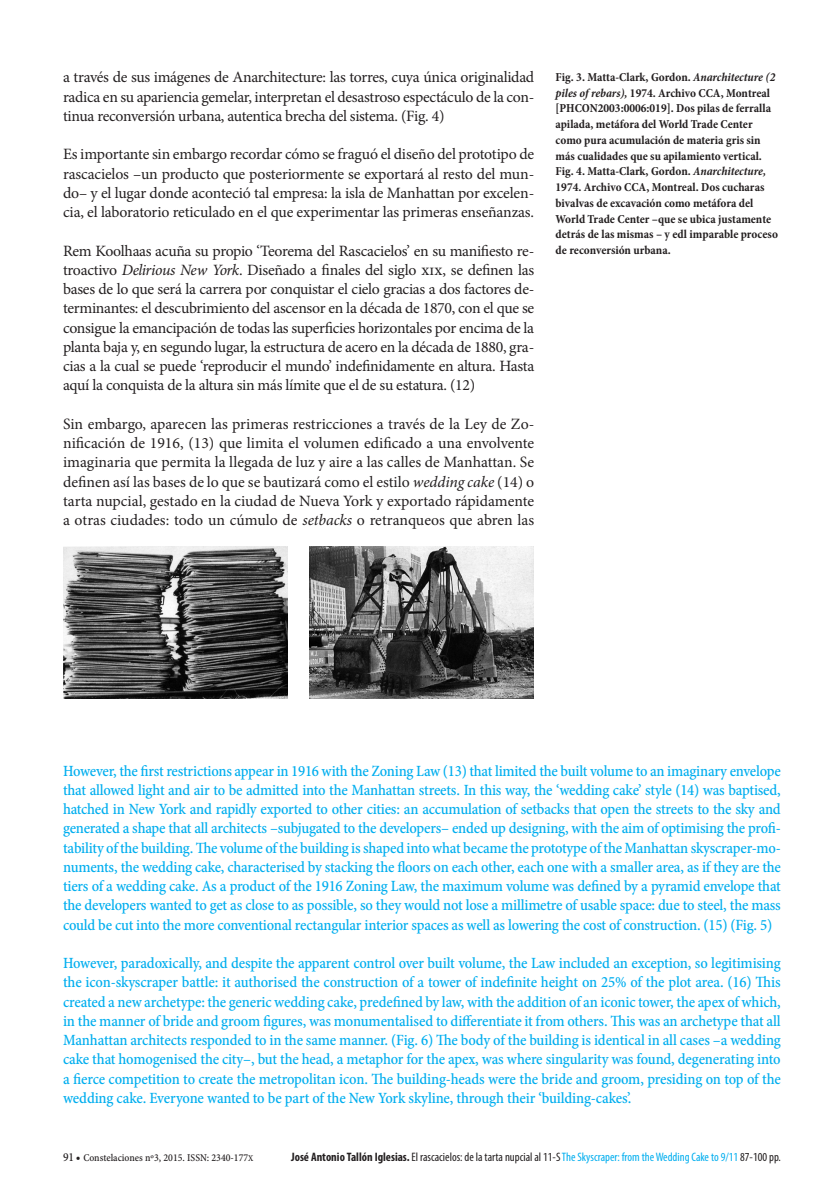
<style>
.page{position:relative;width:834px;height:1191px;background:#fff}
.page>*{position:absolute;margin:0;border:0;box-sizing:border-box;transform-origin:0 0}
.TEXTO_GENERAL_INGLÉS{font:15.75px/19.2px "Minion Pro Medium Cn Capt";letter-spacing:-.015em;color:#00aeef;text-align:justify}
.TEXTO_GENERAL_01{font:15.75px/19.2px "Minion Pro";letter-spacing:-.015em;color:#231f20;text-align:justify}
.PIES_FOTO{font:700 condensed 12.25px/15.8px "Minion Pro";color:#231f20}
.SEGUIMIENTO_AUTOR_TI{font:condensed 12.25px "Myriad Pro";color:#231f20}
.t1{font:10.5px "Minion Pro Medium Cn Capt";color:#231f20}
.s1{font-style:italic}
.s2{font-size:12.25px}
.s3{font-size:8.75px}
.s4{font-weight:700}
.s5{color:#00aeef}
</style>
<div class="page">
<img style="left:63px;top:546px;width:224px;height:152px">
<img style="left:309px;top:546px;width:224px;height:152px">
<p class="TEXTO_GENERAL_01" style="left:63px;top:68px;width:472px">a través de sus imágenes de Anarchitecture: las torres, cuya única originalidad radica en su apariencia gemelar, interpretan el desastroso espectáculo de la con&shy;tinua reconversión urbana, autentica brecha del sistema. (Fig. 4)</p>
<p class="TEXTO_GENERAL_01" style="left:63px;top:145px;width:472px">Es importante sin embargo recordar cómo se fraguó el diseño del prototipo de rascacielos –un producto que posteriormente se exportará al resto del mun&shy;do– y el lugar donde aconteció tal empresa: la isla de Manhattan por excelen&shy;cia, el laboratorio reticulado en el que experimentar las primeras enseñanzas.</p>
<p class="TEXTO_GENERAL_01" style="left:63px;top:241px;width:472px">Rem Koolhaas acuña su propio ‘Teorema del Rascacielos’ en su manifiesto re&shy;troactivo <span class="s1">Delirious New York</span>. Diseñado a finales del siglo xix, se definen las bases de lo que será la carrera por conquistar el cielo gracias a dos factores de&shy;terminantes: el descubrimiento del ascensor en la década de 1870, con el que se consigue la emancipación de todas las superficies horizontales por encima de la planta baja y, en segundo lugar, la estructura de acero en la década de 1880, gra&shy;cias a la cual se puede ‘reproducir el mundo’ indefinidamente en altura. Hasta aquí la conquista de la altura sin más límite que el de su estatura. (12)</p>
<p class="TEXTO_GENERAL_01" style="left:63px;top:414px;width:472px">Sin embargo, aparecen las primeras restricciones a través de la Ley de Zo&shy;nificación de 1916, (13) que limita el volumen edificado a una envolvente imaginaria que permita la llegada de luz y aire a las calles de Manhattan. Se definen así las bases de lo que se bautizará como el estilo <span class="s1">wedding cake</span> (14) o tarta nupcial, gestado en la ciudad de Nueva York y exportado rápidamente a otras ciudades: todo un cúmulo de <span class="s1">setbacks</span> o retranqueos que abren las</p>
<p class="PIES_FOTO" style="left:555px;top:69px;width:221px">Fig. 3. Matta-Clark, Gordon. <span class="s1">Anarchitecture (2 piles of rebars),</span> 1974. Archivo CCA, Montreal [PHCON2003:0006:019]. Dos pilas de ferralla apilada, metáfora del World Trade Center como pura acumulación de materia gris sin más cualidades que su apilamiento vertical.</p>
<p class="PIES_FOTO" style="left:555px;top:163px;width:224px">Fig. 4. Matta-Clark, Gordon. <span class="s1">Anarchitecture, </span>1974. Archivo CCA, Montreal. Dos cucharas bivalvas de excavación como metáfora del World Trade Center –que se ubica justamente detrás de las mismas – y edl imparable proceso de reconversión urbana.</p>
<p class="TEXTO_GENERAL_INGLÉS" style="left:63px;top:761px;width:719px">However, the first restrictions appear in 1916 with the Zoning Law (13) that limited the built volume to an imaginary envelope that allowed light and air to be admitted into the Manhattan streets. In this way, the ‘wedding cake’ style (14) was baptised, hatched in New York and rapidly exported to other cities: an accumulation of setbacks that open the streets to the sky and generated a shape that all architects –subjugated to the developers– ended up designing, with the aim of optimising the profi&shy;tability of the building. The volume of the building is shaped into what became the prototype of the Manhattan skyscraper-mo&shy;numents, the wedding cake, characterised by stacking the floors on each other, each one with a smaller area, as if they are the tiers of a wedding cake. As a product of the 1916 Zoning Law, the maximum volume was defined by a pyramid envelope that the developers wanted to get as close to as possible, so they would not lose a millimetre of usable space: due to steel, the mass could be cut into the more conventional rectangular interior spaces as well as lowering the cost of construction. (15) (Fig. 5)</p>
<p class="TEXTO_GENERAL_INGLÉS" style="left:63px;top:953px;width:719px">However, paradoxically, and despite the apparent control over built volume, the Law included an exception, so legitimising the icon-skyscraper battle: it authorised the construction of a tower of indefinite height on 25% of the plot area. (16) This created a new archetype: the generic wedding cake, predefined by law, with the addition of an iconic tower, the apex of which, in the manner of bride and groom figures, was monumentalised to differentiate it from others. This was an archetype that all Manhattan architects responded to in the same manner. (Fig. 6) The body of the building is identical in all cases –a wedding cake that homogenised the city–, but the head, a metaphor for the apex, was where singularity was found, degenerating into a fierce competition to create the metropolitan icon. The building-heads were the bride and groom, presiding on top of the wedding cake. Everyone wanted to be part of the New York skyline, through their ‘building-cakes’.</p>
<p class="t1" style="left:63px;top:1150px;width:192px"><span class="s2">91 •</span> Constelaciones nº3, 2015. ISSN: 2340-177<span class="s3">X</span></p>
<p class="SEGUIMIENTO_AUTOR_TI" style="left:291px;top:1149px;width:491px"><span class="s4">José Antonio Tallón Iglesias.</span> El rascacielos: de la tarta nupcial al 11-S <span class="s5">The Skyscraper: from the Wedding Cake to 9/11</span> 87-100 pp.</p>
</div>
